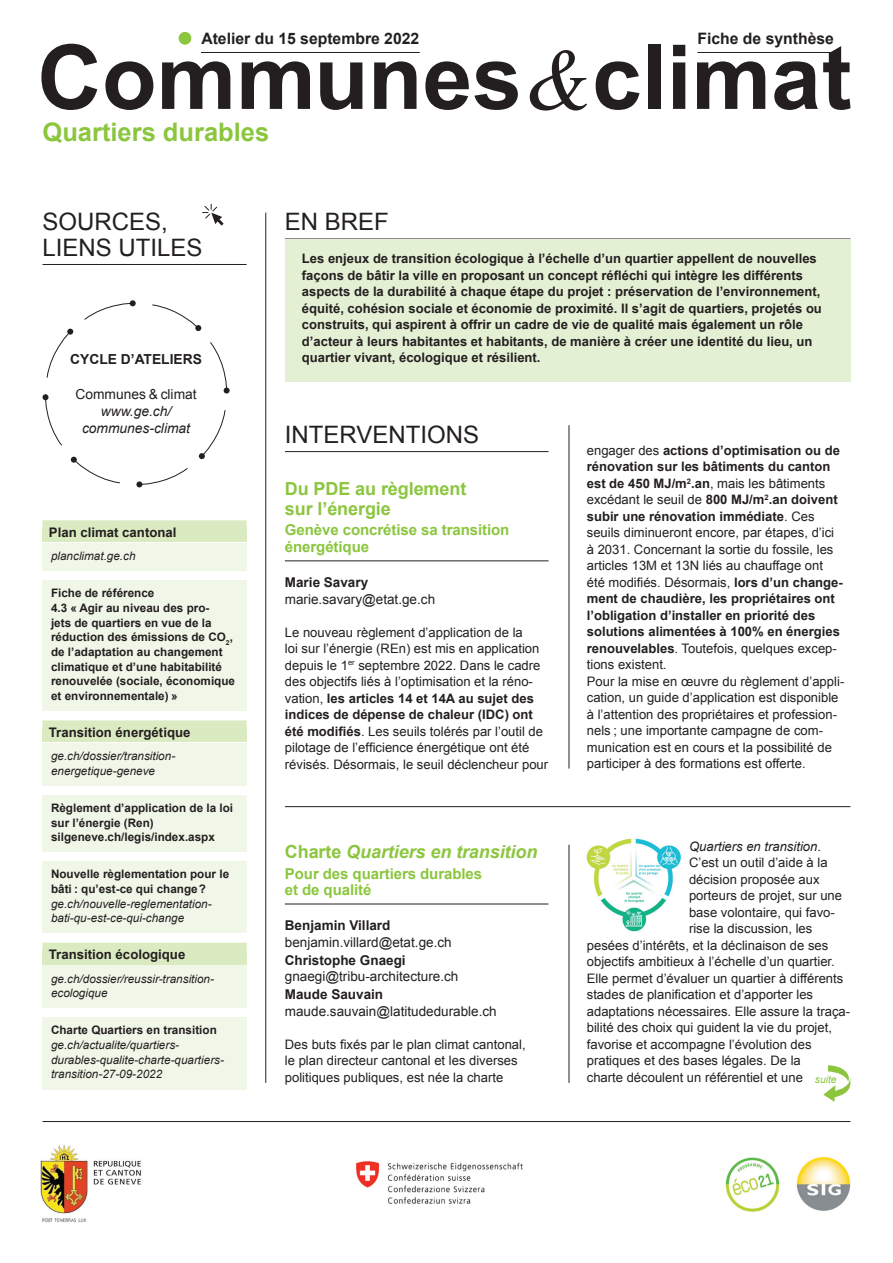
<style>
.page{position:relative;width:893px;height:1263px;background:#fff}
.page>*{position:absolute;margin:0;border:0;box-sizing:border-box;transform-origin:0 0}
.t1{font:700 89.55px "Arial";color:#231f20}
.t2{font:700 25.5px "Arial";color:#8bc63e}
.t3{font:24px/25.5px "Arial";color:#231f20}
.t4{font:700 18px/19.5px "Arial";letter-spacing:-.005em;color:#8bc63e}
.t5{font:italic 700 18px "Arial";letter-spacing:-.005em;color:#8bc63e}
.t6{font:700 15.75px "Arial";color:#231f20}
.t7{font:700 15px/16.5px "Arial";letter-spacing:-.005em;color:#8bc63e}
.t8{font:italic 13.8px/17.2px "Arial";color:#231f20;text-align:center}
.t9{font:700 13.8px "Arial";color:#231f20}
.t10{font:13.8px "Arial";color:#231f20}
.t11{font:13.5px "Arial";color:#231f20}
.t12{font:700 13.5px "Arial";color:#231f20}
.t13{font:700 13.2px "Arial";color:#231f20}
.t14{font:13.05px/16.5px "Arial";color:#231f20}
.t15{font:700 13.05px/16.5px "Arial";color:#231f20}
.t16{font:italic 13.05px "Arial";color:#231f20}
.t17{font:700 11.7px/14.7px "Arial";color:#231f20}
.t18{font:italic 11.7px/14.7px "Arial";color:#231f20}
.t19{font:italic 10.35px "Arial";color:#8bc63e}
.s1{font-family:"Times";font-weight:400;font-style:italic;font-size:88.5px}
.s2{font-weight:700}
.s3{font-style:normal}
</style>
<div class="page">
<img style="left:725px;top:1157px;width:126px;height:55px">
<hr style="left:43px;top:1121px;width:807px;height:1px;background:#231f20">
<img style="left:40px;top:1144px;width:101px;height:79px">
<img style="left:356px;top:1161px;width:167px;height:43px">
<hr style="left:43px;top:264px;width:204px;height:1px;background:#231f20">
<div style="left:43px;top:527px;width:204px;height:15px;background:#daeac1"></div>
<div style="left:43px;top:520px;width:204px;height:21px;background:#daeac1"></div>
<div style="left:43px;top:543px;width:204px;height:28px;background:#f1f7e8"></div>
<div style="left:43px;top:580px;width:204px;height:28px;background:#f1f7e8"></div>
<div style="left:43px;top:595px;width:204px;height:116px;background:#f1f7e8"></div>
<div style="left:43px;top:727px;width:204px;height:15px;background:#daeac1"></div>
<div style="left:43px;top:720px;width:204px;height:21px;background:#daeac1"></div>
<div style="left:43px;top:743px;width:204px;height:43px;background:#f1f7e8"></div>
<div style="left:43px;top:795px;width:204px;height:42px;background:#f1f7e8"></div>
<div style="left:43px;top:824px;width:204px;height:28px;background:#f1f7e8"></div>
<div style="left:43px;top:861px;width:204px;height:43px;background:#f1f7e8"></div>
<div style="left:43px;top:890px;width:204px;height:43px;background:#f1f7e8"></div>
<div style="left:43px;top:943px;width:204px;height:21px;background:#daeac1"></div>
<div style="left:43px;top:965px;width:204px;height:43px;background:#f1f7e8"></div>
<div style="left:43px;top:1017px;width:204px;height:28px;background:#f1f7e8"></div>
<div style="left:43px;top:1032px;width:204px;height:57px;background:#f1f7e8"></div>
<hr style="left:697px;top:52px;width:137px;height:1px;background:#231f20">
<hr style="left:201px;top:52px;width:219px;height:1px;background:#231f20">
<hr style="left:265px;top:213px;width:1px;height:870px;background:#231f20">
<div style="left:179px;top:32px;width:12px;height:13px;background:#8bc63e;border-radius:50%"></div>
<hr style="left:285px;top:904px;width:264px;height:1px;background:#231f20">
<hr style="left:285px;top:451px;width:264px;height:1px;background:#231f20">
<hr style="left:285px;top:560px;width:264px;height:1px;background:#231f20">
<svg style="left:203px;top:204px;width:21px;height:22px"></svg>
<svg style="left:43px;top:300px;width:187px;height:187px"></svg>
<div style="left:285px;top:239px;width:565px;height:143px;background:#e4f0d4"></div>
<hr style="left:569px;top:425px;width:1px;height:343px;background:#231f20">
<hr style="left:569px;top:845px;width:1px;height:238px;background:#231f20">
<hr style="left:285px;top:806px;width:565px;height:1px;background:#231f20">
<svg style="left:823px;top:1065px;width:28px;height:37px"></svg>
<img style="left:586px;top:838px;width:95px;height:94px">
<p class="t6" style="left:201px;top:28px;width:219px">Atelier du 15 septembre 2022</p>
<p class="t6" style="left:697px;top:28px;width:138px">Fiche de synthèse</p>
<h1 class="t1" style="left:37px;top:18px;width:816px">Communes<span class="s1">&amp;</span>climat</h1>
<h2 class="t2" style="left:43px;top:115px;width:228px">Quartiers durables</h2>
<h3 class="t3" style="left:43px;top:209px;width:162px">SOURCES,<br>LIENS UTILES</h3>
<p class="t9" style="left:70px;top:350px;width:133px">CYCLE D’ATELIERS</p>
<p class="t10" style="left:75px;top:385px;width:123px">Communes &amp; climat</p>
<p class="t8" style="left:82px;top:403px;width:110px">www.ge.ch/ communes-climat</p>
<p class="t13" style="left:49px;top:524px;width:129px">Plan climat cantonal</p>
<p class="t18" style="left:51px;top:549px;width:86px">planclimat.ge.ch</p>
<p class="t17" style="left:51px;top:586px;width:186px">Fiche de référence<br>4.3 « Agir au niveau des pro-<br>jets de quartiers en vue de la réduction des émissions de CO<sub>2</sub>, de l’adaptation au changement climatique et d’une habitabilité renouvelée (sociale, économique et environnementale) »</p>
<p class="t13" style="left:49px;top:724px;width:143px">Transition énergétique</p>
<p class="t18" style="left:51px;top:749px;width:126px">ge.ch/dossier/transition&shy;energetique-geneve</p>
<p class="t17" style="left:51px;top:801px;width:184px">Règlement d’application de la loi sur l’énergie (Ren) silgeneve.ch/legis/index.aspx</p>
<p class="t17" style="left:51px;top:867px;width:180px">Nouvelle règlementation pour le bâti : qu’est-ce qui change ?</p>
<p class="t18" style="left:51px;top:896px;width:162px">ge.ch/nouvelle-reglementation&shy;bati-qu-est-ce-qui-change</p>
<p class="t13" style="left:49px;top:946px;width:138px">Transition écologique</p>
<p class="t18" style="left:51px;top:971px;width:164px">ge.ch/dossier/reussir-transition&shy;ecologique</p>
<p class="t17" style="left:51px;top:1023px;width:167px">Charte Quartiers en transition</p>
<p class="t18" style="left:51px;top:1037px;width:174px">ge.ch/actualite/quartiers&shy;durables-qualite-charte-quartiers&shy;transition-27-09-2022</p>
<h3 class="t3" style="left:285px;top:209px;width:106px">EN BREF</h3>
<p class="t15" style="left:302px;top:251px;width:522px">Les enjeux de transition écologique à l’échelle d’un quartier appellent de nouvelles façons de bâtir la ville en proposant un concept réfléchi qui intègre les différents aspects de la durabilité à chaque étape du projet : préservation de l’environnement, équité, cohésion sociale et économie de proximité. Il s’agit de quartiers, projetés ou construits, qui aspirent à offrir un cadre de vie de qualité mais également un rôle d’acteur à leurs habitantes et habitants, de manière à créer une identité du lieu, un quartier vivant, écologique et résilient.</p>
<h3 class="t3" style="left:285px;top:422px;width:196px">INTERVENTIONS</h3>
<h3 class="t4" style="left:285px;top:480px;width:183px">Du PDE au règlement sur l’énergie</h3>
<p class="t7" style="left:285px;top:522px;width:226px">Genève concrétise sa transition énergétique</p>
<p class="t12" style="left:285px;top:573px;width:85px">Marie Savary</p>
<p class="t11" style="left:285px;top:590px;width:152px">marie.savary@etat.ge.ch</p>
<p class="t14" style="left:285px;top:624px;width:265px">Le nouveau règlement d’application de la<br>loi sur l’énergie (REn) est mis en application depuis le 1<sup>er</sup> septembre 2022. Dans le cadre des objectifs liés à l’optimisation et la réno&shy;vation, <span class="s2">les articles 14 et 14A au sujet des indices de dépense de chaleur (IDC) ont été modifiés</span>. Les seuils tolérés par l’outil de pilotage de l’efficience énergétique ont été révisés. Désormais, le seuil déclencheur pour</p>
<h3 class="t5" style="left:285px;top:840px;width:254px"><span class="s3">Charte</span> Quartiers en transition</h3>
<p class="t7" style="left:285px;top:866px;width:199px">Pour des quartiers durables et de qualité</p>
<p class="t12" style="left:285px;top:916px;width:107px">Benjamin Villard</p>
<p class="t11" style="left:285px;top:933px;width:168px">benjamin.villard@etat.ge.ch</p>
<p class="t12" style="left:285px;top:951px;width:122px">Christophe Gnaegi</p>
<p class="t11" style="left:285px;top:967px;width:175px">gnaegi@tribu-architecture.ch</p>
<p class="t12" style="left:285px;top:985px;width:100px">Maude Sauvain</p>
<p class="t11" style="left:285px;top:1002px;width:213px">maude.sauvain@latitudedurable.ch</p>
<p class="t14" style="left:285px;top:1036px;width:242px">Des buts fixés par le plan climat cantonal, le plan directeur cantonal et les diverses politiques publiques, est née la charte</p>
<p class="t14" style="left:587px;top:442px;width:259px">engager des <span class="s2">actions d’optimisation ou de rénovation sur les bâtiments du canton est de 450 MJ/m</span><sup>2</sup><span class="s2">.an</span>, mais les bâtiments excédant le seuil de <span class="s2">800 MJ/m</span><sup>2</sup><span class="s2">.an doivent subir une rénovation immédiate</span>. Ces seuils diminueront encore, par étapes, d’ici à 2031. Concernant la sortie du fossile, les articles 13M et 13N liés au chauffage ont été modifiés. Désormais, <span class="s2">lors d’un change&shy;ment de chaudière, les propriétaires ont l’obligation d’installer en priorité des solutions alimentées à 100% en énergies renouvelables</span>. Toutefois, quelques excep&shy;tions existent.<br>Pour la mise en œuvre du règlement d’appli&shy;cation, un guide d’application est disponible à l’attention des propriétaires et profession&shy;nels ; une importante campagne de com&shy;munication est en cours et la possibilité de participer à des formations est offerte.</p>
<p class="t16" style="left:689px;top:838px;width:134px">Quartiers en transition<span class="s3">.</span></p>
<p class="t14" style="left:689px;top:855px;width:140px">C’est un outil d’aide à la</p>
<p class="t14" style="left:689px;top:871px;width:132px">décision proposée aux</p>
<p class="t14" style="left:689px;top:888px;width:155px">porteurs de projet, sur une</p>
<p class="t14" style="left:689px;top:904px;width:147px">base volontaire, qui favo-</p>
<p class="t14" style="left:689px;top:921px;width:125px">rise la discussion, les</p>
<p class="t14" style="left:587px;top:937px;width:243px">pesées d’intérêts, et la déclinaison de ses</p>
<p class="t14" style="left:587px;top:954px;width:250px">objectifs ambitieux à l’échelle d’un quartier.</p>
<p class="t14" style="left:587px;top:970px;width:258px">Elle permet d’évaluer un quartier à différents</p>
<p class="t14" style="left:587px;top:987px;width:228px">stades de planification et d’apporter les</p>
<p class="t14" style="left:587px;top:1003px;width:265px">adaptations nécessaires. Elle assure la traça-</p>
<p class="t14" style="left:587px;top:1020px;width:247px">bilité des choix qui guident la vie du projet,</p>
<p class="t14" style="left:587px;top:1036px;width:226px">favorise et accompagne l’évolution des</p>
<p class="t14" style="left:587px;top:1053px;width:215px">pratiques et des bases légales. De la</p>
<p class="t14" style="left:587px;top:1069px;width:218px">charte découlent un référentiel et une</p>
<p class="t19" style="left:815px;top:1072px;width:23px">suite</p>
</div>
